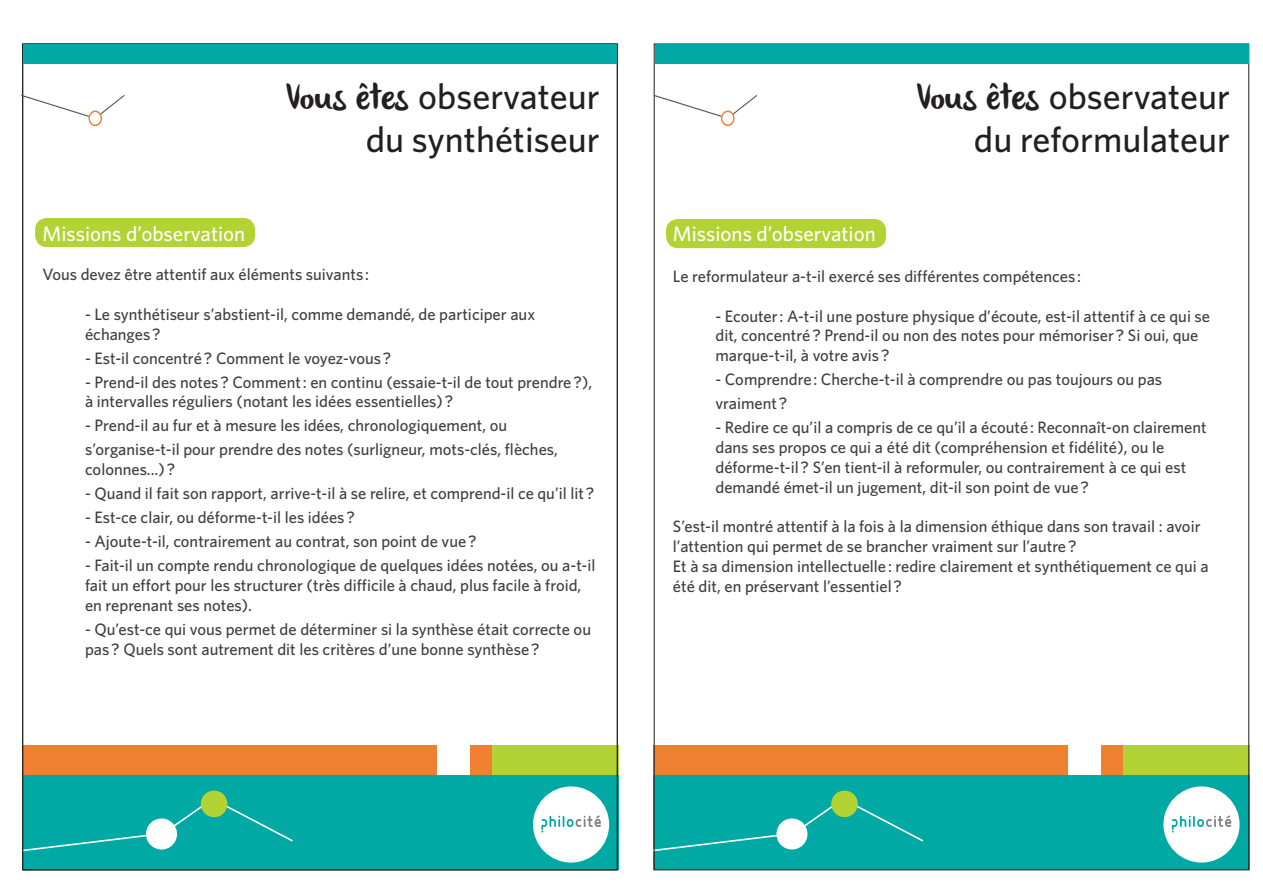
<style>
.page{position:relative;width:1263px;height:893px;background:#fff}
.page>*{position:absolute;margin:0;border:0;box-sizing:border-box;transform-origin:0 0}
.t1{font:500 36px/43.2px "Whitney";color:#231f20;text-align:right}
.t2{font:500 21px "Whitney";color:#fff}
.t3{font:500 16.5px/19.8px "Whitney";color:#3e3e3f}
.s1{font-family:"olivier";font-weight:400}
</style>
<div class="page">
<div style="left:35px;top:218px;width:220px;height:29px;background:#b3d234;border-radius:12px"></div>
<div style="left:666px;top:219px;width:220px;height:29px;background:#b3d234;border-radius:12px"></div>
<div style="left:23px;top:775px;width:596px;height:95px;background:#00a9a3"></div>
<div style="left:533px;top:786px;width:76px;height:76px;background:#fff;border-radius:50%"></div>
<svg style="left:541px;top:815px;width:60px;height:17px"></svg>
<div style="left:23px;top:745px;width:539px;height:30px;background:#f08031"></div>
<div style="left:438px;top:745px;width:32px;height:30px;background:#fff"></div>
<div style="left:493px;top:745px;width:126px;height:30px;background:#b3d234"></div>
<svg style="left:24px;top:790px;width:269px;height:62px"></svg>
<div style="left:654px;top:775px;width:595px;height:95px;background:#00a9a3"></div>
<div style="left:1163px;top:786px;width:76px;height:76px;background:#fff;border-radius:50%"></div>
<svg style="left:1172px;top:815px;width:59px;height:17px"></svg>
<div style="left:654px;top:745px;width:538px;height:30px;background:#f08031"></div>
<div style="left:1068px;top:745px;width:33px;height:30px;background:#fff"></div>
<div style="left:1123px;top:745px;width:126px;height:30px;background:#b3d234"></div>
<svg style="left:656px;top:790px;width:268px;height:61px"></svg>
<div style="left:23px;top:45px;width:594px;height:19px;background:#00a9a5"></div>
<div style="left:655px;top:45px;width:594px;height:19px;background:#00a9a5"></div>
<svg style="left:21px;top:94px;width:103px;height:26px"></svg>
<svg style="left:89px;top:111px;width:12px;height:14px"></svg>
<div style="left:88px;top:111px;width:14px;height:15px;border:1px solid #f08031;border-radius:50%"></div>
<svg style="left:654px;top:94px;width:103px;height:26px"></svg>
<svg style="left:722px;top:111px;width:12px;height:14px"></svg>
<div style="left:721px;top:111px;width:14px;height:15px;border:1px solid #f08031;border-radius:50%"></div>
<h1 class="t1" style="left:285px;top:74px;width:316px"><span class="s1">Vous êtes</span> observateur du synthétiseur</h1>
<p class="t2" style="left:43px;top:221px;width:204px">Missions d’observation</p>
<p class="t3" style="left:43px;top:264px;width:328px">Vous devez être attentif aux éléments suivants :</p>
<p class="t3" style="left:85px;top:304px;width:452px">- Le synthétiseur s’abstient-il, comme demandé, de participer aux échanges ?</p>
<p class="t3" style="left:85px;top:348px;width:308px">- Est-il concentré ? Comment le voyez-vous ?</p>
<p class="t3" style="left:85px;top:372px;width:509px">- Prend-il des notes ? Comment : en continu (essaie-t-il de tout prendre ?), à intervalles réguliers (notant les idées essentielles) ?</p>
<p class="t3" style="left:85px;top:413px;width:474px;line-height:24px">- Prend-il au fur et à mesure les idées, chronologiquement, ou s’organise-t-il pour prendre des notes (surligneur, mots-clés, flèches,</p>
<p class="t3" style="left:85px;top:459px;width:92px">colonnes...) ?</p>
<p class="t3" style="left:85px;top:483px;width:511px">- Quand il fait son rapport, arrive-t-il à se relire, et comprend-il ce qu’il lit ?</p>
<p class="t3" style="left:85px;top:507px;width:271px">- Est-ce clair, ou déforme-t-il les idées ?</p>
<p class="t3" style="left:85px;top:531px;width:393px">- Ajoute-t-il, contrairement au contrat, son point de vue ?</p>
<p class="t3" style="left:85px;top:555px;width:512px">- Fait-il un compte rendu chronologique de quelques idées notées, ou a-t-il fait un effort pour les structurer (très difficile à chaud, plus facile à froid, en reprenant ses notes).</p>
<p class="t3" style="left:85px;top:619px;width:507px">- Qu’est-ce qui vous permet de déterminer si la synthèse était correcte ou pas ? Quels sont autrement dit les critères d’une bonne synthèse ?</p>
<h1 class="t1" style="left:916px;top:74px;width:316px"><span class="s1">Vous êtes</span> observateur du reformulateur</h1>
<p class="t2" style="left:673px;top:221px;width:204px">Missions d’observation</p>
<p class="t3" style="left:673px;top:266px;width:410px">Le reformulateur a-t-il exercé ses différentes compétences :</p>
<p class="t3" style="left:715px;top:305px;width:496px">- Ecouter : A-t-il une posture physique d’écoute, est-il attentif à ce qui se dit, concentré ? Prend-il ou non des notes pour mémoriser ? Si oui, que marque-t-il, à votre avis ?</p>
<p class="t3" style="left:715px;top:367px;width:448px;line-height:24px">- Comprendre : Cherche-t-il à comprendre ou pas toujours ou pas vraiment ?</p>
<p class="t3" style="left:715px;top:417px;width:493px">- Redire ce qu’il a compris de ce qu’il a écouté : Reconnaît-on clairement dans ses propos ce qui a été dit (compréhension et fidélité), ou le déforme-t-il ? S’en tient-il à reformuler, ou contrairement à ce qui est demandé émet-il un jugement, dit-il son point de vue ?</p>
<p class="t3" style="left:673px;top:516px;width:537px">S’est-il montré attentif à la fois à la dimension éthique dans son travail : avoir l’attention qui permet de se brancher vraiment sur l’autre ?<br>Et à sa dimension intellectuelle : redire clairement et synthétiquement ce qui a été dit, en préservant l’essentiel ?</p>
</div>
